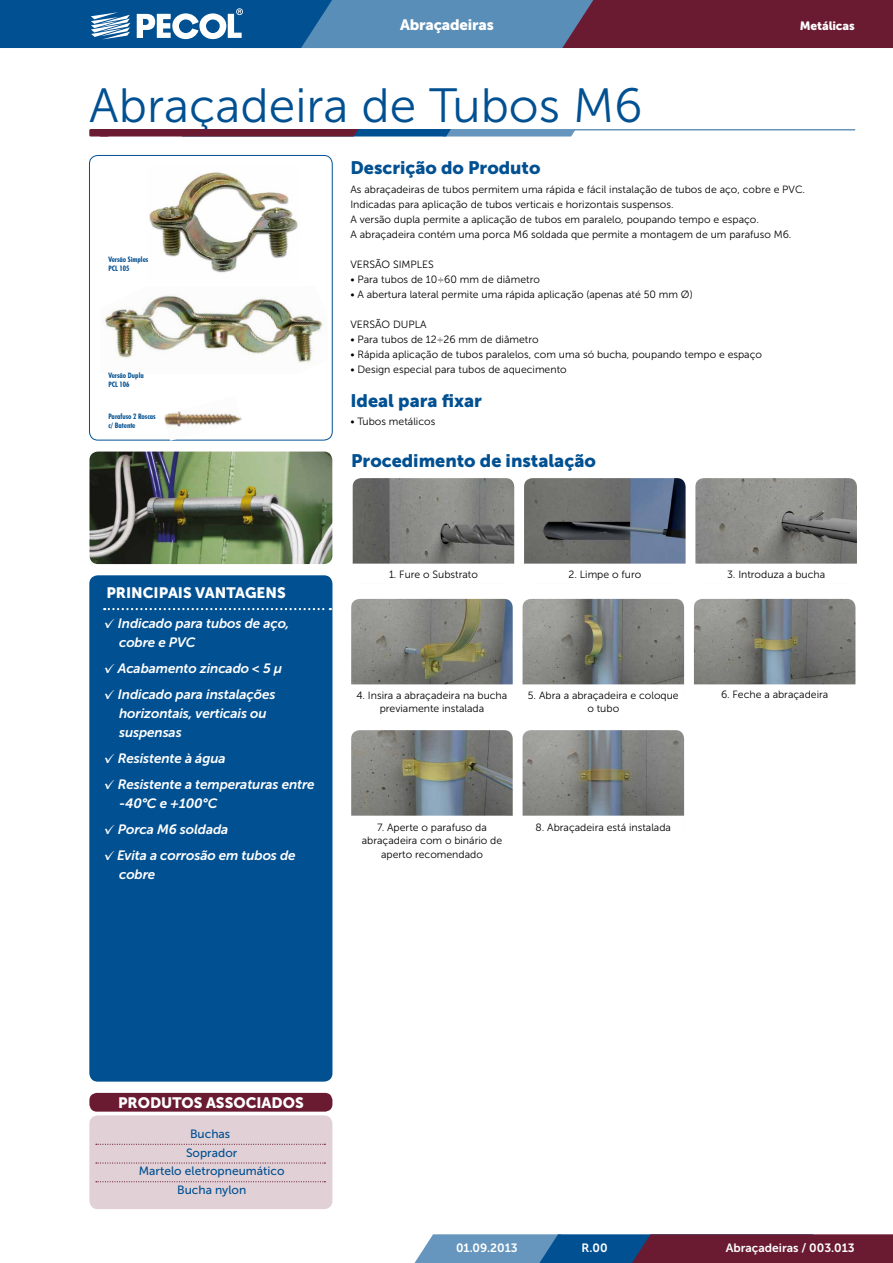
<style>
.page{position:relative;width:893px;height:1263px;background:#fff}
.page>*{position:absolute;margin:0;border:0;box-sizing:border-box;transform-origin:0 0}
.t1{font:48px "Museo Sans 300";color:#005092}
.t2{font:18px "Museo Sans 900";color:#005092}
.t3{font:15px "Museo Sans 900";color:#fff}
.t4{font:italic 13.5px/18.8px "Museo Sans 700";letter-spacing:-.01em;color:#fff}
.t5{font:12px/18.8px "Museo Sans 500";color:#005092;text-align:center}
.t6{font:12px "Museo Sans 700";color:#fff}
.t7{font:12px "Museo Sans 900";letter-spacing:-.01em;color:#fff}
.t8{font:10.5px/13.5px "Museo Sans 300";color:#000;text-align:center}
.t9{font:700 condensed 7.5px/9px "Futura BT";color:#005092}
.s1{font-family:"PF Handbook Pro";font-style:normal}
</style>
<div class="page">
<svg style="left:414px;top:1234px;width:479px;height:29px;background:#584b6e"></svg>
<svg style="left:0;top:0;width:893px;height:48px;background:#4b5780"></svg>
<img style="left:89px;top:452px;width:243px;height:112px">
<div style="left:89px;top:155px;width:243px;height:285px;border:1px solid #005092;border-radius:9px"></div>
<img style="left:149px;top:172px;width:149px;height:101px">
<img style="left:104px;top:295px;width:219px;height:68px">
<div style="left:89px;top:1093px;width:243px;height:19px;background:#6a1b32;border-radius:8px"></div>
<div style="left:89px;top:1115px;width:243px;height:94px;background:#e1d1d6;border-radius:9px"></div>
<svg style="left:96px;top:1144px;width:229px;height:1px"></svg>
<svg style="left:96px;top:1162px;width:229px;height:1px"></svg>
<svg style="left:96px;top:1181px;width:229px;height:1px"></svg>
<div style="left:89px;top:575px;width:243px;height:507px;background:#005092;border-radius:9px"></div>
<svg style="left:104px;top:608px;width:227px;height:2px"></svg>
<img style="left:351px;top:730px;width:162px;height:86px">
<img style="left:523px;top:730px;width:161px;height:86px">
<img style="left:351px;top:599px;width:162px;height:85px">
<div style="left:350px;top:684px;width:163px;height:35px;border:2px solid #fff"></div>
<img style="left:523px;top:599px;width:161px;height:85px">
<div style="left:522px;top:684px;width:163px;height:35px;border:2px solid #fff"></div>
<img style="left:694px;top:599px;width:161px;height:85px">
<div style="left:693px;top:684px;width:163px;height:21px;border:2px solid #fff"></div>
<hr style="left:100px;top:129px;width:755px;height:1px;background:#6696bd">
<svg style="left:109px;top:129px;width:467px;height:7px;background:#54476b"></svg>
<div style="left:89px;top:129px;width:20px;height:8px;background:#6a1b32;border-radius:2px"></div>
<img style="left:353px;top:478px;width:161px;height:86px">
<img style="left:524px;top:478px;width:162px;height:86px">
<img style="left:695px;top:478px;width:162px;height:86px">
<img style="left:163px;top:409px;width:79px;height:32px">
<h3 class="t3" style="left:400px;top:16px;width:95px">Abraçadeiras</h3>
<h1 class="t1" style="left:89px;top:79px;width:555px">Abraçadeira de Tubos M6</h1>
<h2 class="t2" style="left:350px;top:157px;width:192px">Descrição do Produto</h2>
<p class="t7" style="left:800px;top:19px;width:56px">Metálicas</p>
<p class="t9" style="left:108px;top:255px;width:41px">Versão Simples<br>PCL 105</p>
<p class="t9" style="left:108px;top:371px;width:37px">Versão Dupla<br>PCL 106</p>
<p class="t9" style="left:108px;top:411px;width:49px">Parafuso 2 Roscas c/ Batente</p>
<p class="t8" style="left:350px;top:182px;width:456px;line-height:15px;text-align:left">As abraçadeiras de tubos permitem uma rápida e fácil instalação de tubos de aço, cobre e PVC.<br>Indicadas para aplicação de tubos verticais e horizontais suspensos.<br>A versão dupla permite a aplicação de tubos em paralelo, poupando tempo e espaço.<br>A abraçadeira contém uma porca M6 soldada que permite a montagem de um parafuso M6.</p>
<p class="t8" style="left:350px;top:257px;width:85px">VERSÃO SIMPLES</p>
<p class="t8" style="left:350px;top:272px;width:191px">• Para tubos de 10÷60 mm de diâmetro</p>
<p class="t8" style="left:350px;top:287px;width:344px">• A abertura lateral permite uma rápida aplicação (apenas até 50 mm Ø)</p>
<p class="t8" style="left:350px;top:317px;width:78px">VERSÃO DUPLA</p>
<p class="t8" style="left:350px;top:332px;width:190px">• Para tubos de 12÷26 mm de diâmetro</p>
<p class="t8" style="left:350px;top:347px;width:413px">• Rápida aplicação de tubos paralelos, com uma só bucha, poupando tempo e espaço</p>
<p class="t8" style="left:350px;top:363px;width:218px">• Design especial para tubos de aquecimento</p>
<h2 class="t2" style="left:350px;top:390px;width:133px">Ideal para fixar</h2>
<p class="t8" style="left:350px;top:415px;width:86px">• Tubos metálicos</p>
<h2 class="t2" style="left:351px;top:450px;width:246px">Procedimento de instalação</h2>
<h3 class="t3" style="left:106px;top:584px;width:181px">PRINCIPAIS VANTAGENS</h3>
<p class="t4" style="left:119px;top:614px;width:172px;text-indent:-15px"><span class="s1">✓</span> Indicado para tubos de aço, cobre e PVC</p>
<p class="t4" style="left:104px;top:659px;width:180px"><span class="s1">✓</span> Acabamento zincado &lt; 5 µ</p>
<p class="t4" style="left:119px;top:685px;width:158px;text-indent:-15px"><span class="s1">✓</span> Indicado para instalações horizontais, verticais ou suspensas</p>
<p class="t4" style="left:104px;top:749px;width:123px"><span class="s1">✓</span> Resistente à água</p>
<p class="t4" style="left:119px;top:775px;width:197px;text-indent:-15px"><span class="s1">✓</span> Resistente a temperaturas entre -40°C e +100°C</p>
<p class="t4" style="left:104px;top:820px;width:126px"><span class="s1">✓</span> Porca M6 soldada</p>
<p class="t4" style="left:119px;top:846px;width:178px;text-indent:-15px"><span class="s1">✓</span> Evita a corrosão em tubos de cobre</p>
<p class="t8" style="left:389px;top:567px;width:90px">1. Fure o Substrato</p>
<p class="t8" style="left:568px;top:567px;width:74px">2. Limpe o furo</p>
<p class="t8" style="left:727px;top:567px;width:100px">3. Introduza a bucha</p>
<p class="t8" style="left:357px;top:688px;width:152px">4. Insira a abraçadeira na bucha previamente instalada</p>
<p class="t8" style="left:528px;top:688px;width:152px">5. Abra a abraçadeira e coloque o tubo</p>
<p class="t8" style="left:721px;top:688px;width:109px">6. Feche a abraçadeira</p>
<p class="t8" style="left:362px;top:820px;width:142px">7. Aperte o parafuso da abraçadeira com o binário de aperto recomendado</p>
<p class="t8" style="left:536px;top:820px;width:137px">8. Abraçadeira está instalada</p>
<h3 class="t3" style="left:118px;top:1094px;width:187px">PRODUTOS ASSOCIADOS</h3>
<p class="t5" style="left:139px;top:1124px;width:147px">Buchas<br>Soprador<br>Martelo eletropneumático<br>Bucha nylon</p>
<p class="t6" style="left:456px;top:1241px;width:63px">01.09.2013</p>
<p class="t6" style="left:582px;top:1241px;width:27px">R.00</p>
<p class="t6" style="left:726px;top:1241px;width:130px">Abraçadeiras / 003.013</p>
</div>
